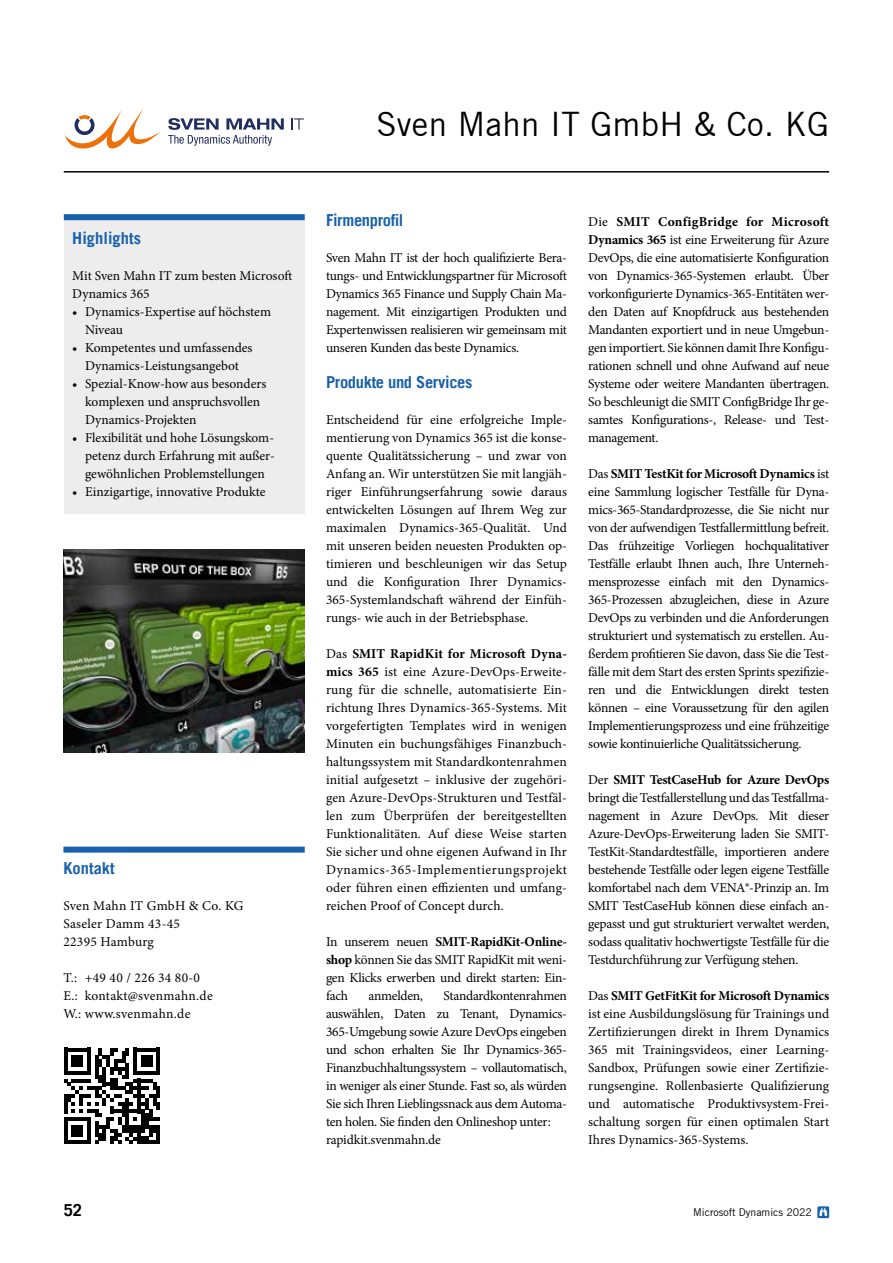
<style>
.page{position:relative;width:893px;height:1263px;background:#fff}
.page>*{position:absolute;margin:0;border:0;box-sizing:border-box;transform-origin:0 0}
.Headline{font:33px "Trade Gothic";letter-spacing:.01em;color:#000}
.Zwischenüberschrift{font:700 16.5px "Trade Gothic LT";letter-spacing:-.02em;color:#1961ac}
.Zwischenüberschrift-2{font:700 16.5px "Trade Gothic LT";color:#1961ac}
.t1{font:700 16.5px "Trade Gothic LT";color:#000}
.Fließtext{font:13.5px/18px "Minion Pro";letter-spacing:-.01em;color:#000;text-align:justify}
.Fließtext-2{font:13.5px "Minion Pro";letter-spacing:.02em;color:#000}
.Fließtext_-_Bulletpo{font:13.5px/18px "Minion Pro";color:#000}
.Fließtext-3{font:13.5px "Minion Pro";letter-spacing:.015em;color:#000}
.t2{font:10.5px "Trade Gothic";color:#000}
.s1{font-weight:700}
</style>
<div class="page">
<svg style="left:817px;top:1206px;width:12px;height:12px"></svg>
<hr style="left:64px;top:171px;width:765px;height:2px;background:#000">
<div style="left:64px;top:217px;width:241px;height:297px;background:#ededed"></div>
<div style="left:63px;top:847px;width:242px;height:6px;background:#1961ac"></div>
<svg style="left:64px;top:1048px;width:96px;height:96px"></svg>
<img style="left:64px;top:550px;width:241px;height:202px">
<svg style="left:65px;top:108px;width:96px;height:41px"></svg>
<svg style="left:292px;top:118px;width:12px;height:12px"></svg>
<svg style="left:168px;top:118px;width:116px;height:28px"></svg>
<div style="left:64px;top:214px;width:241px;height:6px;background:#1961ac"></div>
<p class="Zwischenüberschrift-2" style="left:72px;top:228px;width:70px">Highlights</p>
<p class="Fließtext_-_Bulletpo" style="left:72px;top:267px;width:221px">Mit Sven Mahn IT zum besten Microsoft<br>Dynamics 365</p>
<p class="Fließtext" style="left:85px;top:303px;width:187px;text-indent:-13px">• Dynamics-Expertise auf höchstem<br>Niveau</p>
<p class="Fließtext" style="left:72px;top:339px;width:182px;text-align:center">• Kompetentes und umfassendes<br>Dynamics-Leistungsangebot</p>
<p class="Fließtext" style="left:85px;top:375px;width:183px;text-align:left;text-indent:-13px">• Spezial-Know-how aus besonders komplexen und anspruchsvollen<br>Dynamics-Projekten</p>
<p class="Fließtext" style="left:85px;top:429px;width:190px;text-indent:-13px">• Flexibilität und hohe Lösungskom&shy;petenz durch Erfahrung mit außer&shy;gewöhnlichen Problemstellungen</p>
<p class="Fließtext" style="left:72px;top:483px;width:195px">• Einzigartige, innovative Produkte</p>
<p class="Zwischenüberschrift-2" style="left:63px;top:858px;width:53px">Kontakt</p>
<p class="Fließtext-3" style="left:63px;top:896px;width:182px">Sven Mahn IT GmbH &amp; Co. KG</p>
<p class="Fließtext-2" style="left:63px;top:914px;width:118px">Saseler Damm 43-45</p>
<p class="Fließtext-3" style="left:63px;top:932px;width:92px">22395 Hamburg</p>
<p class="Fließtext-2" style="left:63px;top:968px;width:138px">T.: +49 40 / 226 34 80-0</p>
<p class="Fließtext-2" style="left:63px;top:986px;width:151px">E.: kontakt@svenmahn.de</p>
<p class="Fließtext-2" style="left:63px;top:1004px;width:128px">W.: www.svenmahn.de</p>
<p class="Headline" style="left:376px;top:104px;width:454px">Sven Mahn IT GmbH &amp; Co. KG</p>
<p class="Zwischenüberschrift" style="left:326px;top:210px;width:79px">Firmenprofil</p>
<p class="Fließtext" style="left:326px;top:249px;width:242px">Sven Mahn IT ist der hoch qualifizierte Bera&shy;tungs- und Entwicklungspartner für Microsoft Dynamics 365 Finance und Supply Chain Ma&shy;nagement. Mit einzigartigen Produkten und Expertenwissen realisieren wir gemeinsam mit unseren Kunden das beste Dynamics.</p>
<p class="Zwischenüberschrift" style="left:326px;top:372px;width:148px">Produkte und Services</p>
<p class="Fließtext" style="left:326px;top:411px;width:242px">Entscheidend für eine erfolgreiche Imple&shy;mentierung von Dynamics 365 ist die konse&shy;quente Qualitätssicherung – und zwar von Anfang an. Wir unterstützen Sie mit langjäh&shy;riger Einführungserfahrung sowie daraus entwickelten Lösungen auf Ihrem Weg zur maximalen Dynamics-365-Qualität. Und mit unseren beiden neuesten Produkten op&shy;timieren und beschleunigen wir das Setup und die Konfiguration Ihrer Dynamics-365-Systemlandschaft während der Einfüh&shy;rungs- wie auch in der Betriebsphase.</p>
<p class="Fließtext" style="left:326px;top:645px;width:242px">Das <span class="s1">SMIT RapidKit for Microsoft Dyna&shy;mics 365</span> ist eine Azure-DevOps-Erweite&shy;rung für die schnelle, automatisierte Ein&shy;richtung Ihres Dynamics-365-Systems. Mit vorgefertigten Templates wird in wenigen Minuten ein buchungsfähiges Finanzbuch&shy;haltungssystem mit Standardkontenrahmen initial aufgesetzt – inklusive der zugehöri&shy;gen Azure-DevOps-Strukturen und Testfäl&shy;len zum Überprüfen der bereitgestellten Funktionalitäten. Auf diese Weise starten Sie sicher und ohne eigenen Aufwand in Ihr Dynamics-365-Implementierungsprojekt oder führen einen effizienten und umfang&shy;reichen Proof of Concept durch.</p>
<p class="Fließtext" style="left:326px;top:933px;width:242px">In unserem neuen <span class="s1">SMIT-RapidKit-Online&shy;shop</span> können Sie das SMIT RapidKit mit weni&shy;gen Klicks erwerben und direkt starten: Ein&shy;fach</p>
<p class="Fließtext" style="left:326px;top:987px;width:242px;text-indent:118px">Standardkontenrahmen auswählen, Daten zu Tenant, Dynamics-365-Umgebung sowie Azure DevOps eingeben und schon erhalten Sie Ihr Dynamics-365- Finanzbuchhaltungssystem – vollautomatisch, in weniger als einer Stunde. Fast so, als würden Sie sich Ihren Lieblingssnack aus dem Automa&shy;ten holen. Sie finden den Onlineshop unter:</p>
<p class="Fließtext" style="left:326px;top:1131px;width:117px">rapidkit.svenmahn.de</p>
<p class="Fließtext" style="left:369px;top:987px;width:56px">anmelden,</p>
<p class="Fließtext" style="left:588px;top:213px;width:242px">Die <span class="s1">SMIT ConfigBridge for Microsoft Dynamics 365</span> ist eine Erweiterung für Azure DevOps, die eine automatisierte Konfiguration von Dynamics-365-Systemen erlaubt. Über vorkonfigurierte Dynamics-365-Entitäten wer&shy;den Daten auf Knopfdruck aus bestehenden Mandanten exportiert und in neue Umgebun&shy;gen importiert. Sie können damit Ihre Konfigu&shy;rationen schnell und ohne Aufwand auf neue Systeme oder weitere Mandanten übertragen.<br>So beschleunigt die SMIT ConfigBridge Ihr ge&shy;samtes Konfigurations-, Release- und Test&shy;management.</p>
<p class="Fließtext" style="left:588px;top:465px;width:242px">Das <span class="s1">SMIT TestKit for Microsoft Dynamics</span> ist eine Sammlung logischer Testfälle für Dyna&shy;mics-365-Standardprozesse, die Sie nicht nur von der aufwendigen Testfallermittlung befreit.<br>Das frühzeitige Vorliegen hochqualitativer Testfälle erlaubt Ihnen auch, Ihre Unterneh&shy;mensprozesse einfach mit den Dynamics-365-Prozessen abzugleichen, diese in Azure DevOps zu verbinden und die Anforderungen strukturiert und systematisch zu erstellen. Au&shy;ßerdem profitieren Sie davon, dass Sie die Test&shy;fälle mit dem Start des ersten Sprints spezifizie&shy;ren und die Entwicklungen direkt testen können – eine Voraussetzung für den agilen Implementierungsprozess und eine frühzeitige sowie kontinuierliche Qualitätssicherung.</p>
<p class="Fließtext" style="left:588px;top:771px;width:242px">Der <span class="s1">SMIT TestCaseHub for Azure DevOps </span>bringt die Testfallerstellung und das Testfallma&shy;nagement in Azure DevOps. Mit dieser Azure-DevOps-Erweiterung laden Sie SMIT-TestKit-Standardtestfälle, importieren andere bestehende Testfälle oder legen eigene Testfälle komfortabel nach dem VENA®-Prinzip an. Im SMIT TestCaseHub können diese einfach an&shy;gepasst und gut strukturiert verwaltet werden, sodass qualitativ hochwertigste Testfälle für die Testdurchführung zur Verfügung stehen.</p>
<p class="Fließtext" style="left:588px;top:987px;width:242px">Das <span class="s1">SMIT GetFitKit for Microsoft Dynamics </span>ist eine Ausbildungslösung für Trainings und Zertifizierungen direkt in Ihrem Dynamics 365 mit Trainingsvideos, einer Learning-Sandbox, Prüfungen sowie einer Zertifizie&shy;rungsengine. Rollenbasierte Qualifizierung und automatische Produktivsystem-Frei&shy;schaltung sorgen für einen optimalen Start Ihres Dynamics-365-Systems.</p>
<p class="t1" style="left:64px;top:1200px;width:20px">52</p>
<p class="t2" style="left:693px;top:1206px;width:120px">Microsoft Dynamics 2022</p>
</div>
